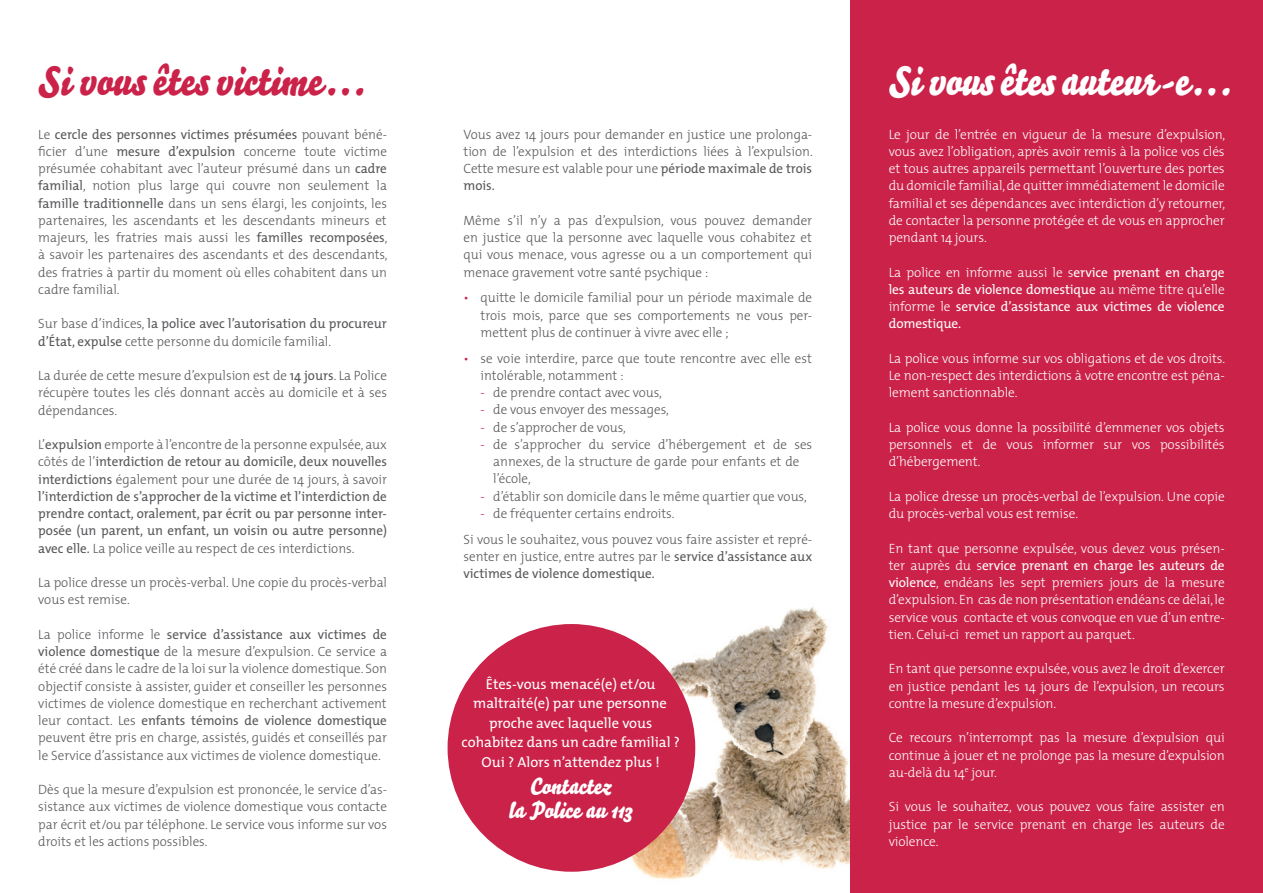
<style>
.page{position:relative;width:1263px;height:893px;background:#fff}
.page>*{position:absolute;margin:0;border:0;box-sizing:border-box;transform-origin:0 0}
.t1{font:40.5px "Bello Script";letter-spacing:-.01em;color:#fff}
.t2{font:40.5px "Bello Script";color:#cb2249}
.t3{font:22.5px/24px "Bello Script";color:#fff;text-align:center}
.t4{font:14.55px/19.4px "The Mix";color:#fff;text-align:center}
.t5{font:300 13.5px/17.2px "The Mix";color:#57585a;text-align:justify}
.t6{font:300 13.5px/17.2px "The Mix";letter-spacing:-.01em;color:#fff;text-align:justify}
.t7{font:13.5px/17.2px "The Mix";color:#57585a}
.t8{font:13.5px/17.2px "The Mix";letter-spacing:-.01em;color:#fff;text-align:justify}
.s1{font-weight:400}
.s2{font-weight:300}
.s3{color:#cb2249}
</style>
<div class="page">
<img style="left:621px;top:607px;width:229px;height:273px">
<div style="left:850px;top:0;width:413px;height:893px;background:#cb2249"></div>
<div style="left:448px;top:624px;width:247px;height:248px;background:#cb2249;border-radius:50%"></div>
<h1 class="t2" style="left:38px;top:51px;width:328px">Si vous êtes victime…</h1>
<h1 class="t1" style="left:889px;top:51px;width:344px">Si vous êtes auteur-e…</h1>
<p class="t5" style="left:38px;top:125px;width:351px;text-align:left">Le <span class="s1">cercle des personnes victimes présumées</span> pouvant béné&shy;ficier d’une <span class="s1">mesure d’expulsion</span> concerne toute victime présumée cohabitant avec l’auteur présumé dans un <span class="s1">cadre familial</span>, notion plus large qui couvre non seulement la <span class="s1">famille traditionnelle</span> dans un sens élargi, les conjoints, les partenaires, les ascendants et les descendants mineurs et majeurs, les fratries mais aussi les <span class="s1">familles recomposées</span>, à savoir les partenaires des ascendants et des descendants, des fratries à partir du moment où elles cohabitent dans un cadre familial.</p>
<p class="t7" style="left:38px;top:315px;width:350px"><span class="s2">Sur base d’indices,</span> la police avec l’autorisation du procureur d’État, expulse <span class="s2">cette personne du domicile familial.</span></p>
<p class="t5" style="left:38px;top:366px;width:350px">La durée de cette mesure d’expulsion est de <span class="s1">14 jours</span>. La Police récupère toutes les clés donnant accès au domicile et à ses dépendances.</p>
<p class="t7" style="left:38px;top:435px;width:350px;text-align:justify"><span class="s2">L’</span>expulsion <span class="s2">emporte à l’encontre de la personne expulsée, aux côtés de l’</span>interdiction de retour au domicile, deux nouvelles interdictions <span class="s2">également pour une durée de 14 jours, à savoir </span>l’interdiction de s’approcher de la victime et l’interdiction de prendre contact, oralement, par écrit ou par personne inter&shy;posée (un parent, un enfant, un voisin ou autre personne) avec elle. <span class="s2">La police veille au respect de ces interdictions.</span></p>
<p class="t5" style="left:38px;top:573px;width:350px">La police dresse un procès-verbal. Une copie du procès-verbal vous est remise.</p>
<p class="t5" style="left:38px;top:625px;width:350px">La police informe le <span class="s1">service d’assistance aux victimes de violence domestique</span> de la mesure d’expulsion. Ce service a été créé dans le cadre de la loi sur la violence domestique. Son objectif consiste à assister, guider et conseiller les personnes victimes de violence domestique en recherchant activement leur contact. Les <span class="s1">enfants témoins de violence domestique </span>peuvent être pris en charge, assistés, guidés et conseillés par le Service d’assistance aux victimes de violence domestique.</p>
<p class="t5" style="left:38px;top:781px;width:350px">Dès que la mesure d’expulsion est prononcée, le service d’as&shy;sistance aux victimes de violence domestique vous contacte par écrit et/ou par téléphone. Le service vous informe sur vos droits et les actions possibles.</p>
<p class="t5" style="left:463px;top:125px;width:351px">Vous avez 14 jours pour demander en justice une prolonga&shy;tion de l’expulsion et des interdictions liées à l’expulsion.<br>Cette mesure est valable pour une <span class="s1">période maximale de trois mois.</span></p>
<p class="t5" style="left:463px;top:211px;width:350px">Même s’il n’y a pas d’expulsion, vous pouvez demander en justice que la personne avec laquelle vous cohabitez et qui vous menace, vous agresse ou a un comportement qui menace gravement votre santé psychique :</p>
<p class="t5" style="left:480px;top:289px;width:333px;text-indent:-17px"><span class="s3">•</span> quitte le domicile familial pour un période maximale de trois mois, parce que ses comportements ne vous per&shy;mettent plus de continuer à vivre avec elle ;</p>
<p class="t5" style="left:480px;top:349px;width:333px;text-indent:-17px"><span class="s3">•</span> se voie interdire, parce que toute rencontre avec elle est intolérable, notamment :</p>
<p class="t5" style="left:480px;top:383px;width:183px"><span class="s3">-</span> de prendre contact avec vous,</p>
<p class="t5" style="left:480px;top:401px;width:190px"><span class="s3">-</span> de vous envoyer des messages,</p>
<p class="t5" style="left:480px;top:418px;width:147px"><span class="s3">-</span> de s’approcher de vous,</p>
<p class="t5" style="left:493px;top:435px;width:320px;text-align:left;text-indent:-13px"><span class="s3">-</span> de s’approcher du service d’hébergement et de ses annexes, de la structure de garde pour enfants et de l’école,</p>
<p class="t5" style="left:480px;top:487px;width:328px"><span class="s3">-</span> d’établir son domicile dans le même quartier que vous,</p>
<p class="t5" style="left:463px;top:500px;width:350px;line-height:25.8px;text-indent:17px"><span class="s3">-</span> de fréquenter certains endroits.<br>Si vous le souhaitez, vous pouvez vous faire assister et repré-</p>
<p class="t7" style="left:463px;top:547px;width:350px"><span class="s2">senter en justice, entre autres par le</span> service d’assistance aux victimes de violence domestique.</p>
<p class="t4" style="left:462px;top:674px;width:220px">Êtes-vous menacé(e) et/ou maltraité(e) par une personne proche avec laquelle vous cohabitez dans un cadre familial ?<br>Oui ? Alors n’attendez plus !</p>
<h2 class="t3" style="left:509px;top:774px;width:125px">Contactez<br>la Police au 113</h2>
<p class="t6" style="left:889px;top:125px;width:338px">Le jour de l’entrée en vigueur de la mesure d’expulsion, vous avez l’obligation, après avoir remis à la police vos clés et tous autres appareils permettant l’ouverture des portes du domicile familial, de quitter immédiatement le domicile familial et ses dépendances avec interdiction d’y retourner, de contacter la personne protégée et de vous en approcher pendant 14 jours.</p>
<p class="t8" style="left:889px;top:263px;width:337px"><span class="s2">La police en informe aussi le s</span>ervice prenant en charge les auteurs de violence domestique <span class="s2">au même titre qu’elle informe le</span> service d’assistance aux victimes de violence domestique.</p>
<p class="t6" style="left:889px;top:349px;width:338px">La police vous informe sur vos obligations et de vos droits.<br>Le non-respect des interdictions à votre encontre est péna&shy;lement sanctionnable.</p>
<p class="t6" style="left:889px;top:418px;width:337px">La police vous donne la possibilité d’emmener vos objets personnels et de vous informer sur vos possibilités d’hébergement.</p>
<p class="t6" style="left:889px;top:487px;width:337px">La police dresse un procès-verbal de l’expulsion. Une copie du procès-verbal vous est remise.</p>
<p class="t6" style="left:889px;top:539px;width:337px">En tant que personne expulsée, vous devez vous présen&shy;ter auprès du s<span class="s1">ervice prenant en charge les auteurs de violence</span>, endéans les sept premiers jours de la mesure d’expulsion. En cas de non présentation endéans ce délai, le service vous contacte et vous convoque en vue d’un entre&shy;tien. Celui-ci remet un rapport au parquet.</p>
<p class="t6" style="left:889px;top:660px;width:337px">En tant que personne expulsée, vous avez le droit d’exercer en justice pendant les 14 jours de l’expulsion, un recours contre la mesure d’expulsion.</p>
<p class="t6" style="left:889px;top:729px;width:337px">Ce recours n’interrompt pas la mesure d’expulsion qui continue à jouer et ne prolonge pas la mesure d’expulsion au-delà du 14<sup>e</sup> jour.</p>
<p class="t6" style="left:889px;top:798px;width:337px">Si vous le souhaitez, vous pouvez vous faire assister en justice par le service prenant en charge les auteurs de violence.</p>
</div>
